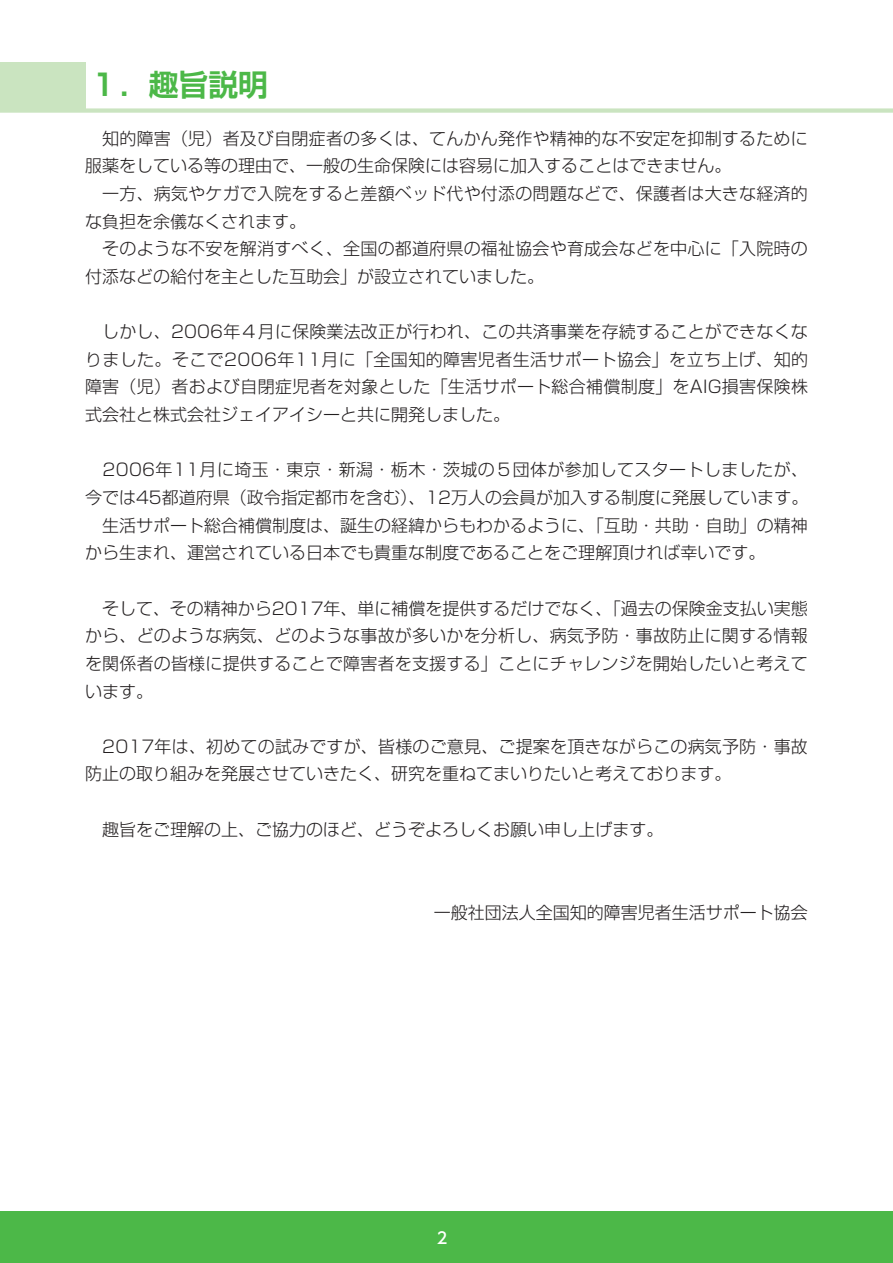
<style>
.page{position:relative;width:893px;height:1263px;background:#fff}
.page>*{position:absolute;margin:0;border:0;box-sizing:border-box;transform-origin:0 0}
.t1{font:700 29.7px "Shin Go Pr 6 De";color:#4cb848}
.t2{font:300 16.95px/27.6px "Shin Go Pr 6";color:#231f20;text-align:justify}
.t3{font:500 15.9px "UD Shin Go Pro";color:#fff}
</style>
<div class="page">
<div style="left:0;top:1212px;width:893px;height:51px;background:#4cb848"></div>
<div style="left:0;top:62px;width:85px;height:46px;background:#cae4c0"></div>
<div style="left:0;top:108px;width:893px;height:5px;background:#cae4c0"></div>
<h1 class="t1" style="left:89px;top:61px;width:180px">１．趣旨説明</h1>
<p class="t2" style="left:85px;top:123px;width:724px;text-align:left">　知的障害（児）者及び自閉症者の多くは、てんかん発作や精神的な不安定を抑制するために服薬をしている等の理由で、一般の生命保険には容易に加入することはできません。<br>　一方、病気やケガで入院をすると差額ベッド代や付添の問題などで、保護者は大きな経済的な負担を余儀なくされます。<br>　そのような不安を解消すべく、全国の都道府県の福祉協会や育成会などを中心に「入院時の付添などの給付を主とした互助会」が設立されていました。</p>
<p class="t2" style="left:85px;top:316px;width:724px">　しかし、2006年４月に保険業法改正が行われ、この共済事業を存続することができなくなりました。そこで2006年11月に「全国知的障害児者生活サポート協会」を立ち上げ、知的障害（児）者および自閉症児者を対象とした「生活サポート総合補償制度」をAIG損害保険株式会社と株式会社ジェイアイシーと共に開発しました。</p>
<p class="t2" style="left:85px;top:455px;width:725px">　2006年11月に埼玉・東京・新潟・栃木・茨城の５団体が参加してスタートしましたが、今では45都道府県（政令指定都市を含む）、12万人の会員が加入する制度に発展しています。　生活サポート総合補償制度は、誕生の経緯からもわかるように、「互助・共助・自助」の精神から生まれ、運営されている日本でも貴重な制度であることをご理解頂ければ幸いです。</p>
<p class="t2" style="left:85px;top:593px;width:724px">　そして、その精神から2017年、単に補償を提供するだけでなく、「過去の保険金支払い実態から、どのような病気、どのような事故が多いかを分析し、病気予防・事故防止に関する情報を関係者の皆様に提供することで障害者を支援する」ことにチャレンジを開始したいと考えています。</p>
<p class="t2" style="left:85px;top:731px;width:724px">　2017年は、初めての試みですが、皆様のご意見、ご提案を頂きながらこの病気予防・事故防止の取り組みを発展させていきたく、研究を重ねてまいりたいと考えております。</p>
<p class="t2" style="left:85px;top:814px;width:580px">　趣旨をご理解の上、ご協力のほど、どうぞよろしくお願い申し上げます。</p>
<p class="t2" style="left:434px;top:897px;width:376px">一般社団法人全国知的障害児者生活サポート協会</p>
<p class="t3" style="left:437px;top:1224px;width:12px">2</p>
</div>
